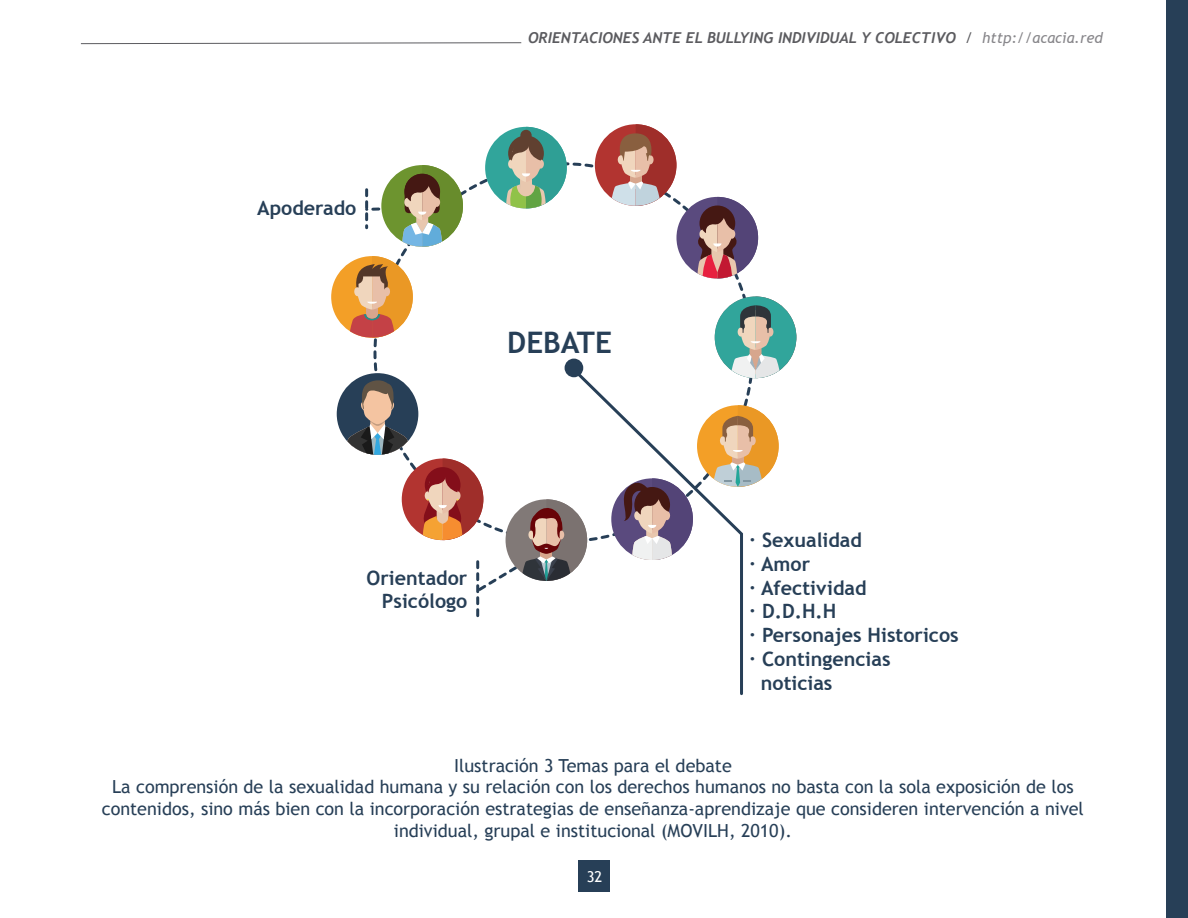
<style>
.page{position:relative;width:1188px;height:918px;background:#fff}
.page>*{position:absolute;margin:0;border:0;box-sizing:border-box;transform-origin:0 0}
.t1{font:700 29.7px "Trebuchet MS";color:#273f57}
.t2{font:700 19.8px/23.7px "Trebuchet MS";color:#273f57;text-align:right}
.t3{font:18px/21.6px "Trebuchet MS";color:#273f57;text-align:center}
.t4{font:italic 700 15px "Trebuchet";color:#5b5b5f}
.t5{font:15px "Trebuchet MS";color:#fff}
.s1{font-family:"Trebuchet MS";font-weight:400}
.s2{font-family:"Trebuchet MS";font-weight:400;color:#87868a}
</style>
<div class="page">
<svg style="left:81px;top:42px;width:441px;height:2px"></svg>
<div style="left:1167px;top:0;width:21px;height:918px;background:#273f57"></div>
<div style="left:578px;top:860px;width:32px;height:31px;background:#273f57"></div>
<div style="left:715px;top:297px;width:81px;height:81px;background:#31a59b;border-radius:50%"></div>
<svg style="left:730px;top:297px;width:66px;height:81px"></svg>
<svg style="left:745px;top:405px;width:34px;height:82px"></svg>
<div style="left:595px;top:124px;width:81px;height:82px;background:#b23430;border-radius:50%"></div>
<svg style="left:610px;top:124px;width:66px;height:82px"></svg>
<div style="left:331px;top:256px;width:82px;height:82px;background:#f39f27;border-radius:50%"></div>
<svg style="left:349px;top:256px;width:64px;height:82px"></svg>
<div style="left:402px;top:459px;width:81px;height:81px;background:#b23430;border-radius:50%"></div>
<svg style="left:421px;top:459px;width:149px;height:159px"></svg>
<div style="left:485px;top:127px;width:82px;height:81px;background:#31a59b;border-radius:50%"></div>
<svg style="left:506px;top:127px;width:61px;height:81px"></svg>
<div style="left:676px;top:197px;width:82px;height:82px;background:#5a4a7e;border-radius:50%"></div>
<svg style="left:697px;top:197px;width:61px;height:82px"></svg>
<svg style="left:365px;top:165px;width:98px;height:82px"></svg>
<div style="left:337px;top:373px;width:81px;height:82px;background:#273f57;border-radius:50%"></div>
<svg style="left:344px;top:377px;width:68px;height:78px"></svg>
<svg style="left:570px;top:365px;width:175px;height:331px"></svg>
<div style="left:565px;top:359px;width:18px;height:18px;background:#273f57;border-radius:50%"></div>
<p class="t2" style="left:257px;top:196px;width:101px">Apoderado</p>
<p class="t4" style="left:528px;top:29px;width:576px">ORIENTACIONES ANTE EL BULLYING INDIVIDUAL Y COLECTIVO <span class="s1">/</span> <span class="s2">http://acacia.red</span></p>
<h1 class="t1" style="left:507px;top:325px;width:106px">DEBATE</h1>
<p class="t2" style="left:367px;top:566px;width:102px">Orientador<br>Psicólogo</p>
<p class="t2" style="left:749px;top:528px;width:115px">· Sexualidad</p>
<p class="t2" style="left:749px;top:552px;width:63px">· Amor</p>
<p class="t2" style="left:749px;top:576px;width:119px">· Afectividad</p>
<p class="t2" style="left:749px;top:599px;width:89px">· D.D.H.H</p>
<p class="t2" style="left:749px;top:623px;width:211px">· Personajes Historicos</p>
<p class="t2" style="left:749px;top:647px;width:143px">· Contingencias</p>
<p class="t2" style="left:761px;top:671px;width:73px">noticias</p>
<p class="t3" style="left:102px;top:755px;width:984px">Ilustración 3 Temas para el debate<br>La comprensión de la sexualidad humana y su relación con los derechos humanos no basta con la sola exposición de los contenidos, sino más bien con la incorporación estrategias de enseñanza-aprendizaje que consideren intervención a nivel individual, grupal e institucional (MOVILH, 2010).</p>
<p class="t5" style="left:587px;top:867px;width:17px">32</p>
</div>
